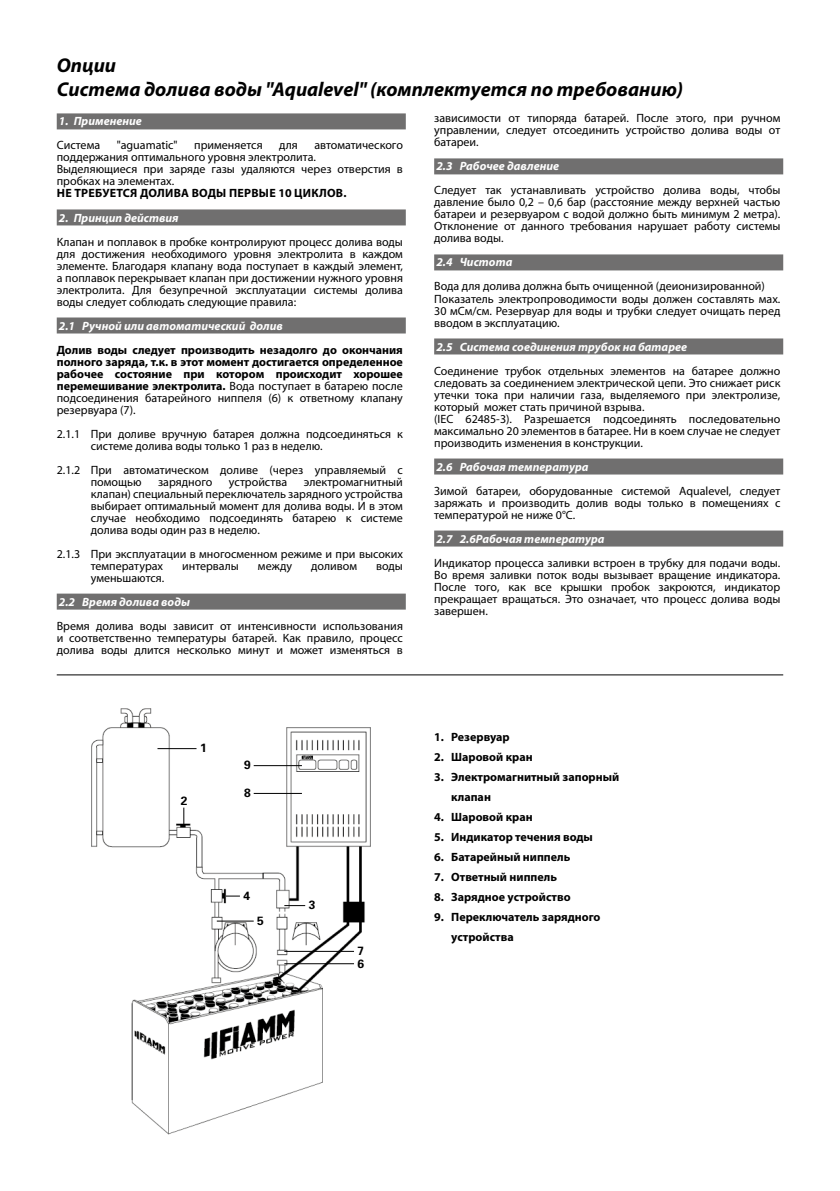
<style>
.page{position:relative;width:840px;height:1191px;background:#fff}
.page>*{position:absolute;margin:0;border:0;box-sizing:border-box;transform-origin:0 0}
.t1{font:italic 700 20px/24px "Myriad Pro";color:#000}
.t2{font:12px/12px "Myriad Pro";color:#000;text-align:justify}
.t3{font:700 12px/12px "Myriad Pro";color:#000}
.t4{font:italic 700 12px "Myriad Pro";color:#fff}
.t5{font:700 12px "Myriad Pro";letter-spacing:.02em;color:#000}
.t6{font:700 12px/12.4px "Univers";color:#000}
.s1{font-weight:400}
</style>
<div class="page">
<div style="left:57px;top:113px;width:348px;height:16px;background:#706f6f"></div>
<div style="left:57px;top:209px;width:348px;height:16px;background:#706f6f"></div>
<div style="left:57px;top:317px;width:348px;height:16px;background:#706f6f"></div>
<div style="left:57px;top:593px;width:348px;height:16px;background:#706f6f"></div>
<div style="left:434px;top:158px;width:348px;height:16px;background:#706f6f"></div>
<div style="left:434px;top:254px;width:348px;height:16px;background:#706f6f"></div>
<div style="left:434px;top:338px;width:348px;height:16px;background:#706f6f"></div>
<div style="left:434px;top:458px;width:348px;height:16px;background:#706f6f"></div>
<div style="left:434px;top:530px;width:348px;height:16px;background:#706f6f"></div>
<hr style="left:57px;top:674px;width:725px;height:1px;background:#000">
<img style="left:92px;top:709px;width:278px;height:425px">
<hr style="left:157px;top:748px;width:39px;height:1px;background:#000">
<svg style="left:183px;top:807px;width:1px;height:18px"></svg>
<svg style="left:226px;top:895px;width:14px;height:1px"></svg>
<hr style="left:217px;top:920px;width:36px;height:1px;background:#000">
<svg style="left:284px;top:905px;width:21px;height:1px"></svg>
<hr style="left:284px;top:951px;width:70px;height:1px;background:#000">
<hr style="left:284px;top:963px;width:70px;height:1px;background:#000">
<hr style="left:253px;top:765px;width:49px;height:1px;background:#000">
<hr style="left:253px;top:793px;width:49px;height:1px;background:#000">
<h1 class="t1" style="left:57px;top:52px;width:627px">Опции<br>Система долива воды "Aqualevel" (комплектуется по требованию)</h1>
<p class="t4" style="left:59px;top:114px;width:84px">1. Применение</p>
<p class="t2" style="left:57px;top:139px;width:45px">Система</p>
<p class="t2" style="left:117px;top:139px;width:62px">"aguamatic"</p>
<p class="t2" style="left:194px;top:139px;width:70px">применяется</p>
<p class="t2" style="left:279px;top:139px;width:20px">для</p>
<p class="t2" style="left:57px;top:139px;width:347px;text-align:left;text-indent:257px">автоматического поддержания оптимального уровня электролита.<br>Выделяющиеся при заряде газы удаляются через отверстия в пробках на элементах.</p>
<p class="t5" style="left:57px;top:186px;width:291px">Не требуется долива воды первые 10 циклов.</p>
<p class="t4" style="left:59px;top:210px;width:121px">2. Принцип действия</p>
<p class="t2" style="left:57px;top:235px;width:347px">Клапан и поплавок в пробке контролируют процесс долива воды для достижения необходимого уровня электролита в каждом элементе. Благодаря клапану вода поступает в каждый элемент, а поплавок перекрывает клапан при достижении нужного уровня электролита. Для безупречной эксплуатации системы долива воды следует соблюдать следующие правила:</p>
<p class="t4" style="left:59px;top:318px;width:225px">2.1 Ручной или автоматический долив</p>
<p class="t3" style="left:57px;top:343px;width:347px;text-align:justify">Долив воды следует производить незадолго до окончания полного заряда, т.к. в этот момент достигается определенное рабочее состояние при котором происходит хорошее перемешивание электролита. <span class="s1">Вода поступает в батарею после подсоединения батарейного ниппеля (6) к ответному клапану резервуара (7).</span></p>
<p class="t2" style="left:91px;top:427px;width:313px;text-indent:-34px">2.1.1 При доливе вручную батарея должна подсоединяться к системе долива воды только 1 раз в неделю.</p>
<p class="t2" style="left:91px;top:463px;width:313px;text-indent:-34px">2.1.2 При автоматическом доливе (через управляемый с помощью</p>
<p class="t2" style="left:91px;top:475px;width:313px;text-indent:213px">электромагнитный клапан) специальный переключатель зарядного устройства выбирает оптимальный момент для долива воды. И в этом случае необходимо подсоединять батарею к системе долива воды один раз в неделю.</p>
<p class="t2" style="left:91px;top:547px;width:313px;text-indent:-34px">2.1.3 При эксплуатации в многосменном режиме и при высоких температурах</p>
<p class="t2" style="left:158px;top:475px;width:56px">зарядного</p>
<p class="t2" style="left:229px;top:475px;width:60px">устройства</p>
<p class="t2" style="left:182px;top:559px;width:58px">интервалы</p>
<p class="t2" style="left:258px;top:559px;width:35px">между</p>
<p class="t2" style="left:311px;top:559px;width:47px">доливом</p>
<p class="t2" style="left:376px;top:559px;width:28px">воды</p>
<p class="t2" style="left:91px;top:571px;width:75px">уменьшаются.</p>
<p class="t4" style="left:59px;top:594px;width:132px">2.2 Время долива воды</p>
<p class="t2" style="left:57px;top:619px;width:347px">Время долива воды зависит от интенсивности использования и соответственно температуры батарей. Как правило, процесс долива воды длится несколько минут и может изменяться в</p>
<p class="t6" style="left:200px;top:742px;width:8px">1</p>
<p class="t6" style="left:181px;top:794px;width:8px">2</p>
<p class="t6" style="left:244px;top:759px;width:8px">9</p>
<p class="t6" style="left:244px;top:787px;width:8px">8</p>
<p class="t6" style="left:243px;top:889px;width:8px">4</p>
<p class="t6" style="left:257px;top:914px;width:8px">5</p>
<p class="t6" style="left:308px;top:899px;width:8px">3</p>
<p class="t6" style="left:357px;top:944px;width:8px">7<br>6</p>
<p class="t2" style="left:434px;top:112px;width:347px">зависимости от типоряда батарей. После этого, при ручном управлении, следует отсоединить устройство долива воды от батареи.</p>
<p class="t4" style="left:436px;top:159px;width:124px">2.3 Рабочее давление</p>
<p class="t2" style="left:434px;top:184px;width:347px">Следует так устанавливать устройство долива воды, чтобы давление было 0,2 – 0,6 бар (расстояние между верхней частью батареи и резервуаром с водой должно быть минимум 2 метра).<br>Отклонение от данного требования нарушает работу системы долива воды.</p>
<p class="t4" style="left:436px;top:255px;width:77px">2.4 Чистота</p>
<p class="t2" style="left:434px;top:280px;width:347px;text-align:left">Вода для долива должна быть очищенной (деионизированной)<br>Показатель электропроводимости воды должен составлять мах.<br>30 мСм/см. Резервуар для воды и трубки следует очищать перед вводом в эксплуатацию.</p>
<p class="t4" style="left:436px;top:339px;width:252px">2.5 Система соединения трубок на батарее</p>
<p class="t2" style="left:434px;top:364px;width:347px;text-align:left">Соединение трубок отдельных элементов на батарее должно следовать за соединением электрической цепи. Это снижает риск утечки тока при наличии газа, выделяемого при электролизе, который может стать причиной взрыва.<br>(IEC 62485-3). Разрешается подсоединять последовательно максимально 20 элементов в батарее. Ни в коем случае не следует производить изменения в конструкции.</p>
<p class="t4" style="left:436px;top:459px;width:153px">2.6 Рабочая температура</p>
<p class="t2" style="left:434px;top:484px;width:347px">Зимой батареи, оборудованные системой Aqualevel, следует заряжать и производить долив воды только в помещениях с температурой не ниже 0°С.</p>
<p class="t4" style="left:436px;top:531px;width:170px">2.7 2.6Рабочая температура</p>
<p class="t2" style="left:434px;top:556px;width:347px">Индикатор процесса заливки встроен в трубку для подачи воды.<br>Во время заливки поток воды вызывает вращение индикатора.<br>После того, как все крышки пробок закроются, индикатор прекращает вращаться. Это означает, что процесс долива воды завершен.</p>
<p class="t3" style="left:434px;top:730px;width:77px">1. Резервуар</p>
<p class="t3" style="left:434px;top:750px;width:100px">2. Шаровой кран</p>
<p class="t3" style="left:451px;top:766px;width:169px;line-height:20px;text-indent:-17px">3. Электромагнитный запорный клапан</p>
<p class="t3" style="left:434px;top:810px;width:100px">4. Шаровой кран</p>
<p class="t3" style="left:434px;top:830px;width:160px">5. И ндикатор течения воды</p>
<p class="t3" style="left:434px;top:850px;width:138px">6. Батарейный ниппель</p>
<p class="t3" style="left:434px;top:870px;width:124px">7. Ответный ниппель</p>
<p class="t3" style="left:434px;top:890px;width:138px">8. Зарядное устройство</p>
<p class="t3" style="left:451px;top:906px;width:151px;line-height:20px;text-indent:-17px">9. Переключатель зарядного устройства</p>
</div>
